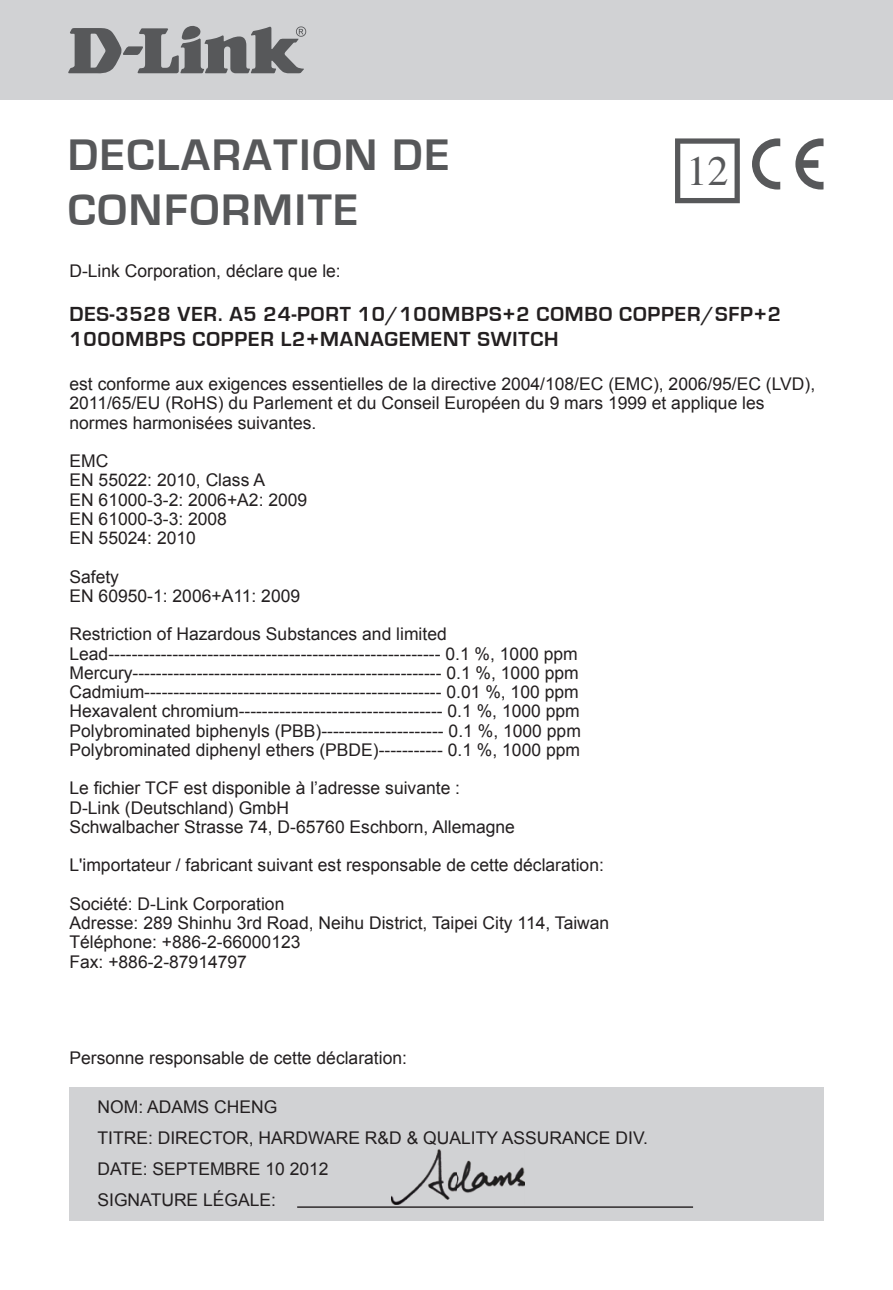
<style>
.page{position:relative;width:893px;height:1290px;background:#fff}
.page>*{position:absolute;margin:0;border:0;box-sizing:border-box;transform-origin:0 0}
.t1{font:700 45.5px/54.6px "Eurostile";letter-spacing:.04em;color:#57585a}
.t2{font:42px "Times";color:#57585a}
.t3{font:700 21px "Eurostile";letter-spacing:.04em;color:#231f20}
.t4{font:17.5px/19.2px "Arial";color:#231f20}
</style>
<div class="page">
<div style="left:0;top:0;width:893px;height:99px;background:#d1d2d4"></div>
<svg style="left:68px;top:26px;width:238px;height:48px"></svg>
<div style="left:69px;top:1086px;width:754px;height:134px;background:#d1d2d4"></div>
<hr style="left:297px;top:1206px;width:396px;height:2px;background:#231f20">
<img style="left:391px;top:1150px;width:134px;height:54px">
<svg style="left:675px;top:138px;width:65px;height:65px"></svg>
<svg style="left:795px;top:138px;width:28px;height:52px"></svg>
<svg style="left:752px;top:138px;width:28px;height:52px"></svg>
<h1 class="t1" style="left:68px;top:129px;width:383px">DECLARATION DE<br>CONFORMITE</h1>
<h2 class="t2" style="left:686px;top:148px;width:43px">12</h2>
<p class="t4" style="left:69px;top:261px;width:273px">D-Link Corporation, déclare que le:</p>
<p class="t3" style="left:69px;top:303px;width:256px">DES-3528 VER. A5 24-PORT</p>
<p class="t3" style="left:358px;top:303px;width:290px">10/100MBPS+2 COMBO COPPER</p>
<p class="t3" style="left:701px;top:303px;width:81px">/SFP+2</p>
<p class="t3" style="left:69px;top:328px;width:152px">1000MBPS COPPER</p>
<p class="t3" style="left:281px;top:328px;width:75px">L2+MANA</p>
<p class="t3" style="left:385px;top:328px;width:30px">GEMENT</p>
<p class="t3" style="left:477px;top:328px;width:83px">SWITCH</p>
<p class="t4" style="left:69px;top:374px;width:747px">est conforme aux exigences essentielles de la directive 2004/108/EC (EMC), 2006/95/EC (LVD),<br>2011/65/EU (RoHS) du Parlement et du Conseil Européen du 9 mars 1999 et applique les normes harmonisées suivantes.</p>
<p class="t4" style="left:69px;top:451px;width:239px">EMC<br>EN 55022: 2010, Class A<br>EN 61000-3-2: 2006+A2: 2009<br>EN 61000-3-3: 2008<br>EN 55024: 2010</p>
<p class="t4" style="left:69px;top:567px;width:232px">Safety<br>EN 60950-1: 2006+A11: 2009</p>
<p class="t4" style="left:69px;top:625px;width:512px">Restriction of Hazardous Substances and limited Lead--------------------------------------------------------- 0.1 %, 1000 ppm Mercury----------------------------------------------------- 0.1 %, 1000 ppm Cadmium--------------------------------------------------- 0.01 %, 100 ppm Hexavalent chromium----------------------------------- 0.1 %, 1000 ppm Polybrominated biphenyls (PBB</p>
<p class="t4" style="left:69px;top:721px;width:513px;text-align:right">)--------------------- 0.1 %, 1000 ppm<br>Polybrominated diphenyl ethers (PB DE)----------- 0.1 %, 1000 ppm</p>
<p class="t4" style="left:69px;top:779px;width:447px">Le fichier TCF est disponible à l’adresse suivante :<br>D-Link (Deutschland) GmbH<br>Schwalbacher Strasse 74, D-65760 Eschborn, Allemagne</p>
<p class="t4" style="left:69px;top:856px;width:536px">L'importateur / fabricant suivant est responsable de cette déclaration:</p>
<p class="t4" style="left:69px;top:894px;width:541px">Société: D-Link Corporation<br>Adresse: 289 Shinhu 3rd Road, Neihu District, Taipei City 114, Taiwan Téléphone: +886-2-66000123<br>Fax: +886-2-87914797</p>
<p class="t4" style="left:69px;top:1048px;width:339px">Personne responsable de cette déclaration:</p>
<p class="t4" style="left:98px;top:1091px;width:552px;line-height:30.8px">NOM: ADAMS CHENG<br>TITRE: DIRECTOR, HARDWARE R&amp;D &amp; QUALITY ASSURANCE DIV.<br>DATE: Septem</p>
<p class="t4" style="left:98px;top:1153px;width:233px;line-height:30.8px;text-indent:127px">bre 10 2012<br>SIGNATURE LÉGALE:</p>
</div>
